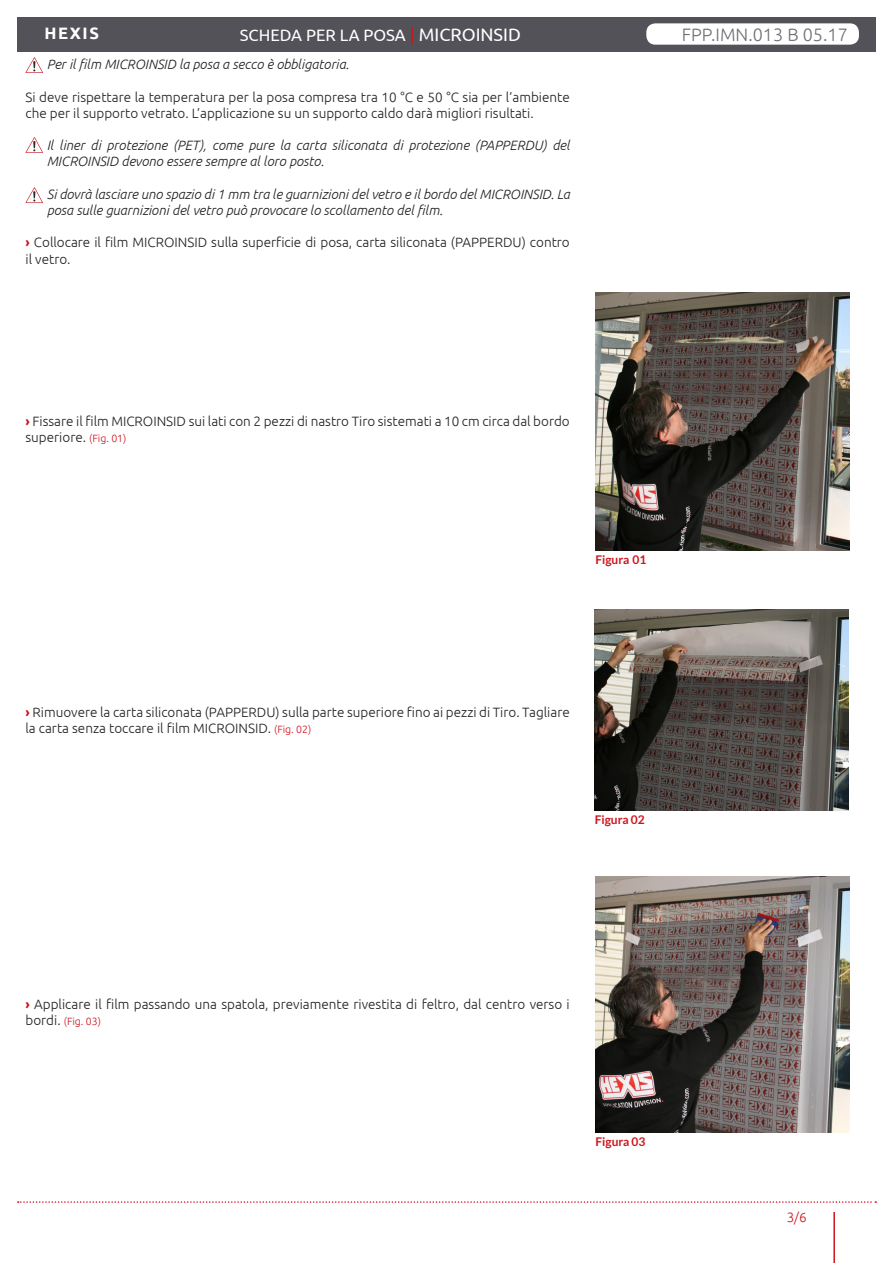
<style>
.page{position:relative;width:893px;height:1263px;background:#fff}
.page>*{position:absolute;margin:0;border:0;box-sizing:border-box;transform-origin:0 0}
.t1{font:300 18px "Ubuntu";color:#6f7073}
.t2{font:16.5px "Ubuntu";color:#fff}
.t3{font:700 16.5px "Ubuntu";letter-spacing:.1em;color:#fff}
.t4{font:300 13.5px/16.2px "Ubuntu";color:#231f20}
.avertissement{font:italic 300 13.5px/16.2px "Ubuntu";color:#231f20}
.t5{font:300 13.5px "Ubuntu";color:#cd151d}
.t6{font:700 12px "Lato";color:#cd151d}
.t7{font:300 10.5px "Ubuntu";color:#cd151d}
.s1{font-size:18px;color:#cd151d}
.s2{font-size:18px}
.s3{font-weight:700;color:#cd151d}
.s4{font-size:10.5px;color:#cd151d}
.s5{font-size:13.5px;color:#231f20}
</style>
<div class="page">
<svg style="left:18px;top:1201px;width:858px;height:2px"></svg>
<hr style="left:833px;top:1212px;width:2px;height:51px;background:#cd151d">
<div style="left:17px;top:17px;width:859px;height:34px;background:#545259"></div>
<svg style="left:26px;top:57px;width:17px;height:16px"></svg>
<svg style="left:26px;top:187px;width:17px;height:16px"></svg>
<img style="left:595px;top:292px;width:254px;height:258px">
<img style="left:595px;top:609px;width:254px;height:201px">
<img style="left:595px;top:876px;width:254px;height:256px">
<div style="left:646px;top:23px;width:213px;height:22px;background:#fff;border-radius:9px"></div>
<p class="t2" style="left:240px;top:25px;width:283px">SCHEDA PER LA POSA <span class="s1">|</span> <span class="s2">MICROINSID</span></p>
<h1 class="t1" style="left:682px;top:24px;width:167px">FPP.IMN.013 B 05.17</h1>
<p class="t3" style="left:44px;top:23px;width:56px">HEXIS</p>
<p class="avertissement" style="left:47px;top:56px;width:304px">Per il film MICROINSID la posa a secco è obbligatoria.</p>
<p class="t4" style="left:26px;top:88px;width:546px">Si deve rispettare la temperatura per la posa compresa tra 10 °C e 50 °C sia per l’ambiente che per il supporto vetrato. L’applicazione su un supporto caldo darà migliori risultati.</p>
<p class="avertissement" style="left:47px;top:137px;width:524px">Il liner di protezione (PET), come pure la carta siliconata di protezione (PAPPERDU) del<br>MICROINSID devono essere sempre al loro posto.</p>
<p class="avertissement" style="left:47px;top:186px;width:524px">Si dovrà lasciare uno spazio di 1 mm tra le guarnizioni del vetro e il bordo del MICROINSID. La posa sulle guarnizioni del vetro può provocare lo scollamento del film.</p>
<p class="t4" style="left:26px;top:234px;width:546px"><span class="s3">›</span> Collocare il film MICROINSID sulla superficie di posa, carta siliconata (PAPPERDU) contro il vetro.</p>
<p class="t4" style="left:26px;top:412px;width:546px"><span class="s3">›</span> Fissare il film MICROINSID sui lati con 2 pezzi di nastro Tiro sistemati a 10 cm circa dal bordo superiore. <span class="s4">(Fig. 01)</span></p>
<p class="t6" style="left:595px;top:553px;width:53px">Figura 01</p>
<p class="t4" style="left:26px;top:704px;width:546px"><span class="s3">›</span> Rimuovere la carta siliconata (PAPPERDU) sulla parte superiore fino ai pezzi di Tiro. Tagliare la carta senza toccare il film MICROINSID. <span class="s4">(Fig. 02)</span></p>
<p class="t6" style="left:595px;top:813px;width:52px">Figura 02</p>
<p class="t4" style="left:26px;top:996px;width:546px"><span class="s3">›</span> Applicare il film passando una spatola, previamente rivestita di feltro, dal centro verso i</p>
<p class="t7" style="left:26px;top:1015px;width:77px"><span class="s5">bordi.</span> (Fig. 03)</p>
<p class="t6" style="left:595px;top:1135px;width:51px">Figura 03</p>
<p class="t5" style="left:787px;top:1209px;width:22px">3/6</p>
</div>
